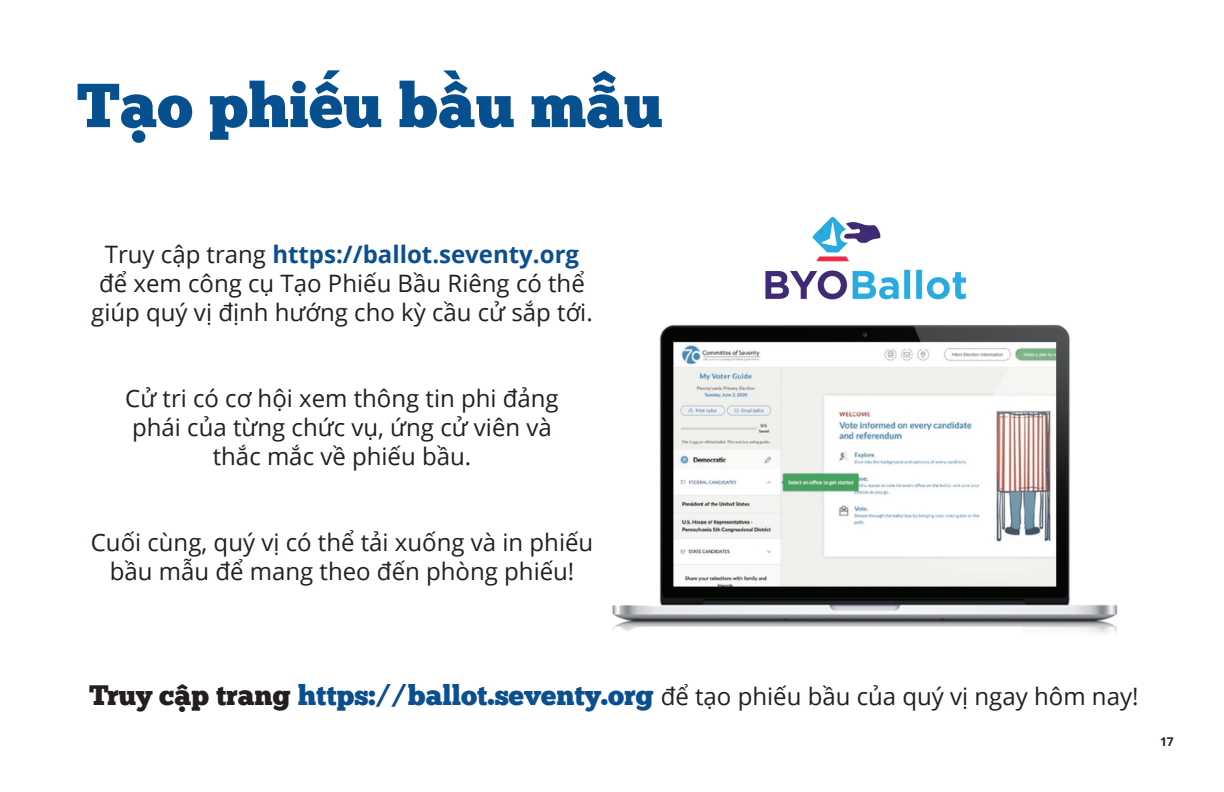
<style>
.page{position:relative;width:1224px;height:792px;background:#fff}
.page>*{position:absolute;margin:0;border:0;box-sizing:border-box;transform-origin:0 0}
.t1{font:62px "Chunk Five Ex";color:#065090}
.t2{font:24px/28.8px "Open Sans";color:#231f20;text-align:center}
.t3{font:700 12px "Open Sans";color:#231f20}
.s1{font-weight:700;color:#0b4f8f}
.s2{font-family:"Chunk Five Ex";font-size:28px}
.s3{font-family:"Chunk Five Ex";font-size:28px;color:#0b4f8f}
</style>
<div class="page">
<img style="left:612px;top:324px;width:506px;height:310px">
<img style="left:765px;top:216px;width:202px;height:84px">
<h1 class="t1" style="left:77px;top:59px;width:588px">Tạo phiếu bầu mẫu</h1>
<p class="t2" style="left:91px;top:239px;width:503px">Truy cập trang <span class="s1">https://ballot.seventy.org </span>để xem công cụ Tạo Phiếu Bầu Riêng có thể giúp quý vị định hướng cho kỳ cầu cử sắp tới.</p>
<p class="t2" style="left:125px;top:383px;width:435px">Cử tri có cơ hội xem thông tin phi đảng phái của từng chức vụ, ứng cử viên và thắc mắc về phiếu bầu.</p>
<p class="t2" style="left:91px;top:527px;width:504px">Cuối cùng, quý vị có thể tải xuống và in phiếu bầu mẫu để mang theo đến phòng phiếu!</p>
<p class="t2" style="left:89px;top:681px;width:1051px"><span class="s2">Truy cập trang</span> <span class="s3">https://ballot.seventy.org</span> để tạo phiếu bầu của quý vị ngay hôm nay!</p>
<p class="t3" style="left:1160px;top:733px;width:15px">17</p>
</div>
